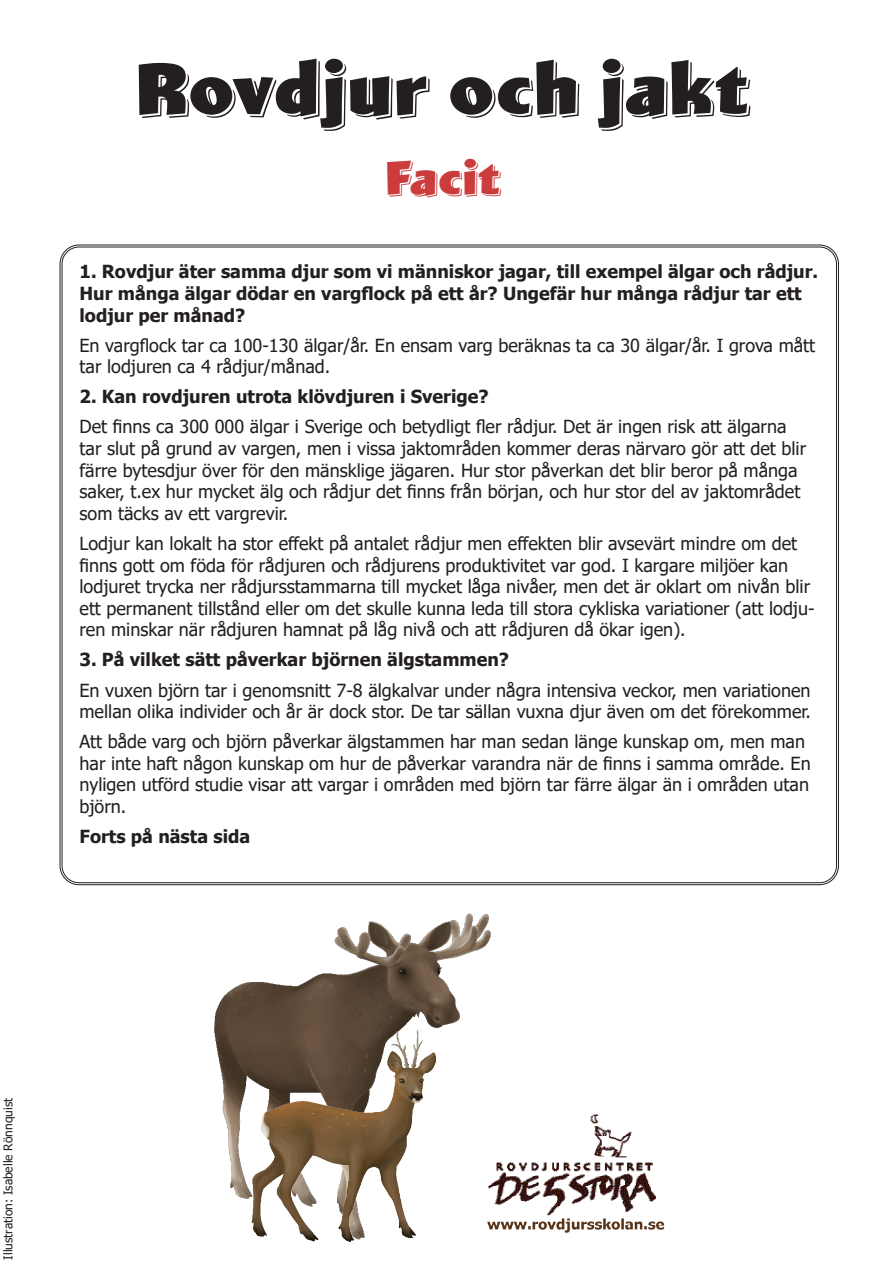
<style>
.page{position:relative;width:893px;height:1263px;background:#fff}
.page>*{position:absolute;margin:0;border:0;box-sizing:border-box;transform-origin:0 0}
.t1{font:67.5px "Wigwag Deluxe";color:#231f20}
.t2{font:43.5px "Wigwag Deluxe";color:#cb3c3c}
.t3{font:18px/21.6px "Tahoma";color:#231f20}
.t4{font:700 18px/21.6px "Tahoma";color:#231f20}
.t5{font:12px "Tahoma";color:#231f20}
</style>
<div class="page">
<img style="left:494px;top:1114px;width:171px;height:119px">
<img style="left:214px;top:913px;width:280px;height:317px">
<img style="left:234px;top:1025px;width:215px;height:217px">
<p class="t1" style="left:137px;top:39px;width:616px">Rovdjur och jakt</p>
<p class="t2" style="left:386px;top:147px;width:117px">Facit</p>
<p class="t4" style="left:80px;top:262px;width:740px">1. Rovdjur äter samma djur som vi människor jagar, till exempel älgar och rådjur.<br>Hur många älgar dödar en vargflock på ett år? Ungefär hur många rådjur tar ett lodjur per månad?</p>
<p class="t3" style="left:80px;top:335px;width:737px">En vargflock tar ca 100-130 älgar/år. En ensam varg beräknas ta ca 30 älgar/år. I grova mått tar lodjuren ca 4 rådjur/månad.</p>
<p class="t4" style="left:80px;top:387px;width:411px">2. Kan rovdjuren utrota klövdjuren i Sverige?</p>
<p class="t3" style="left:80px;top:417px;width:728px">Det finns ca 300 000 älgar i Sverige och betydligt fler rådjur. Det är ingen risk att älgarna tar slut på grund av vargen, men i vissa jaktområden kommer deras närvaro gör att det blir färre bytesdjur över för den mänsklige jägaren. Hur stor påverkan det blir beror på många saker, t.ex hur mycket älg och rådjur det finns från början, och hur stor del av jaktområdet som täcks av ett vargrevir.</p>
<p class="t3" style="left:80px;top:534px;width:736px">Lodjur kan lokalt ha stor effekt på antalet rådjur men effekten blir avsevärt mindre om det finns gott om föda för rådjuren och rådjurens produktivitet var god. I kargare miljöer kan lodjuret trycka ner rådjursstammarna till mycket låga nivåer, men det är oklart om nivån blir ett permanent tillstånd eller om det skulle kunna leda till stora cykliska variationer (att lodju&shy;ren minskar när rådjuren hamnat på låg nivå och att rådjuren då ökar igen).</p>
<p class="t4" style="left:80px;top:650px;width:431px">3. På vilket sätt påverkar björnen älgstammen?</p>
<p class="t3" style="left:80px;top:680px;width:733px">En vuxen björn tar i genomsnitt 7-8 älgkalvar under några intensiva veckor, men variationen mellan olika individer och år är dock stor. De tar sällan vuxna djur även om det förekommer.</p>
<p class="t3" style="left:80px;top:732px;width:733px">Att både varg och björn påverkar älgstammen har man sedan länge kunskap om, men man har inte haft någon kunskap om hur de påverkar varandra när de finns i samma område. En nyligen utförd studie visar att vargar i områden med björn tar färre älgar än i områden utan björn.</p>
<p class="t4" style="left:80px;top:826px;width:172px">Forts på nästa sida</p>
<p class="t5" style="left:0;top:1259px;width:163px;rotate:-90deg">Illustration: Isabelle Rönnquist</p>
</div>
